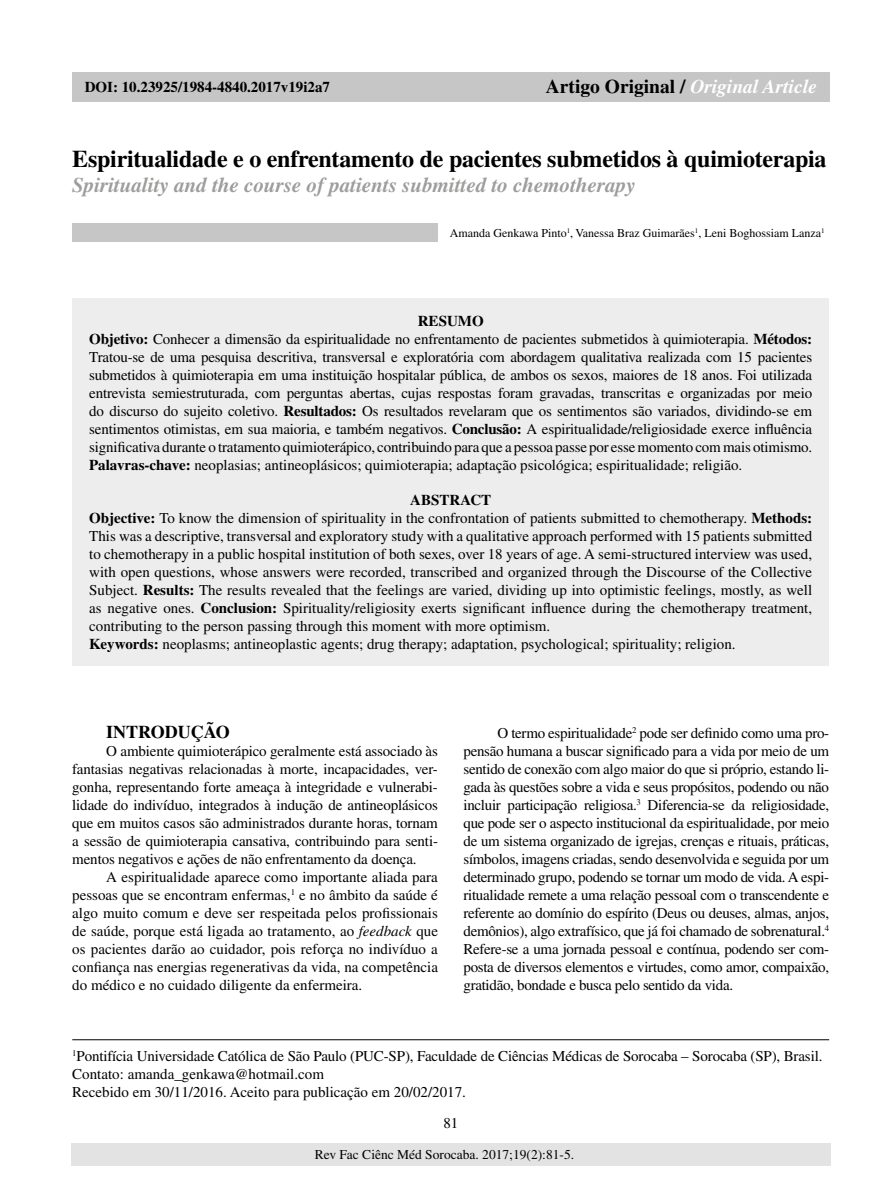
<style>
.page{position:relative;width:893px;height:1191px;background:#fff}
.page>*{position:absolute;margin:0;border:0;box-sizing:border-box;transform-origin:0 0}
.t1{font:700 24px "Times LT Std";letter-spacing:-.01em;color:#000}
.t2{font:italic 700 21px "Times LT Std";color:#9d9d9c}
.t3{font:700 19.5px "Times LT Std";color:#000}
.t4{font:700 18px "Times LT Std";color:#000}
.t5{font:15px/18px "Times LT Std";letter-spacing:-.01em;color:#000}
.t6{font:700 15px "Times LT Std";color:#000}
.t7{font:13.5px "Times LT Std";color:#000}
.t8{font:12px "Times LT Std";color:#000}
.s1{font-style:italic;color:#fff}
.s2{font-weight:700}
.s3{font-style:italic}
</style>
<div class="page">
<div style="left:71px;top:1143px;width:760px;height:23px;background:#e3e3e3"></div>
<div style="left:72px;top:72px;width:757px;height:30px;background:#c6c6c6"></div>
<div style="left:72px;top:223px;width:366px;height:19px;background:#c6c6c6"></div>
<div style="left:72px;top:298px;width:757px;height:367px;background:#ededed"></div>
<hr style="left:72px;top:1039px;width:757px;height:1px;background:#000">
<p class="t6" style="left:85px;top:78px;width:247px">DOI: 10.23925/1984-4840.2017v19i2a7</p>
<h3 class="t3" style="left:546px;top:75px;width:273px">Artigo Original / <span class="s1">Original Article</span></h3>
<h1 class="t1" style="left:72px;top:144px;width:756px">Espiritualidade e o enfrentamento de pacientes submetidos à quimioterapia</h1>
<h2 class="t2" style="left:72px;top:172px;width:565px">Spirituality and the course of patients submitted to chemotherapy</h2>
<p class="t8" style="left:450px;top:226px;width:376px">Amanda Genkawa Pinto<sup>1</sup>, Vanessa Braz Guimarães<sup>1</sup>, Leni Boghossiam Lanza<sup>1</sup></p>
<p class="t5" style="left:89px;top:311px;width:724px;text-indent:328px"><span class="s2">RESUMO<br>Objetivo:</span> Conhecer a dimensão da espiritualidade no enfrentamento de pacientes submetidos à quimioterapia. <span class="s2">Métodos:<br></span>Tratou-se de uma pesquisa descritiva, transversal e exploratória com abordagem qualitativa realizada com 15 pacientes submetidos à quimioterapia em uma instituição hospitalar pública, de ambos os sexos, maiores de 18 anos. Foi utilizada entrevista semiestruturada, com perguntas abertas, cujas respostas foram gravadas, transcritas e organizadas por meio do discurso do sujeito coletivo. <span class="s2">Resultados:</span> Os resultados revelaram que os sentimentos são variados, dividindo-se em sentimentos otimistas, em sua maioria, e também negativos. <span class="s2">Conclusão:</span> A espiritualidade/religiosidade exerce influência significativa durante o tratamento quimioterápico, contribuindo para que a pessoa passe por esse momento com mais otimismo.<br><span class="s2">Palavras-chave:</span> neoplasias; antineoplásicos; quimioterapia; adaptação psicológica; espiritualidade; religião.</p>
<p class="t5" style="left:89px;top:490px;width:724px;text-indent:321px"><span class="s2">ABSTRACT<br>Objective:</span> To know the dimension of spirituality in the confrontation of patients submitted to chemotherapy. <span class="s2">Methods:<br></span>This was a descriptive, transversal and exploratory study with a qualitative approach performed with 15 patients submitted to chemotherapy in a public hospital institution of both sexes, over 18 years of age. A semi-structured interview was used, with open questions, whose answers were recorded, transcribed and organized through the Discourse of the Collective Subject. <span class="s2">Results:</span> The results revealed that the feelings are varied, dividing up into optimistic feelings, mostly, as well as negative ones. <span class="s2">Conclusion:</span> Spirituality/religiosity exerts significant influence during the chemotherapy treatment, contributing to the person passing through this moment with more optimism.<br><span class="s2">Keywords:</span> neoplasms; antineoplastic agents; drug therapy; adaptation, psychological; spirituality; religion.</p>
<p class="t4" style="left:106px;top:721px;width:125px">INTRODUÇÃO</p>
<p class="t5" style="left:72px;top:742px;width:367px;text-align:justify;text-indent:34px">O ambiente quimioterápico geralmente está associado às fantasias negativas relacionadas à morte, incapacidades, ver&shy;gonha, representando forte ameaça à integridade e vulnerabi&shy;lidade do indivíduo, integrados à indução de antineoplásicos que em muitos casos são administrados durante horas, tornam a sessão de quimioterapia cansativa, contribuindo para senti&shy;mentos negativos e ações de não enfrentamento da doença.</p>
<p class="t5" style="left:72px;top:868px;width:367px;text-align:justify;text-indent:34px">A espiritualidade aparece como importante aliada para pessoas que se encontram enfermas,<sup>1</sup> e no âmbito da saúde é algo muito comum e deve ser respeitada pelos profissionais de saúde, porque está ligada ao tratamento, ao <span class="s3">feedback</span> que os pacientes darão ao cuidador, pois reforça no indivíduo a confiança nas energias regenerativas da vida, na competência do médico e no cuidado diligente da enfermeira.</p>
<p class="t5" style="left:463px;top:724px;width:367px;text-align:justify;text-indent:34px">O termo espiritualidade<sup>2</sup> pode ser definido como uma pro&shy;pensão humana a buscar significado para a vida por meio de um sentido de conexão com algo maior do que si próprio, estando li&shy;gada às questões sobre a vida e seus propósitos, podendo ou não incluir participação religiosa.<sup>3</sup> Diferencia-se da religiosidade, que pode ser o aspecto institucional da espiritualidade, por meio de um sistema organizado de igrejas, crenças e rituais, práticas, símbolos, imagens criadas, sendo desenvolvida e seguida por um determinado grupo, podendo se tornar um modo de vida. A espi&shy;ritualidade remete a uma relação pessoal com o transcendente e referente ao domínio do espírito (Deus ou deuses, almas, anjos, demônios), algo extrafísico, que já foi chamado de sobrenatural.<sup>4<br></sup>Refere-se a uma jornada pessoal e contínua, podendo ser com&shy;posta de diversos elementos e virtudes, como amor, compaixão, gratidão, bondade e busca pelo sentido da vida.</p>
<p class="t5" style="left:72px;top:1047px;width:752px"><sup>1</sup>Pontifícia Universidade Católica de São Paulo (PUC-SP), Faculdade de Ciências Médicas de Sorocaba – Sorocaba (SP), Brasil.<br>Contato: amanda_genkawa@hotmail.com<br>Recebido em 30/11/2016. Aceito para publicação em 20/02/2017.</p>
<p class="t5" style="left:443px;top:1114px;width:16px">81</p>
<p class="t7" style="left:315px;top:1147px;width:261px">Rev Fac Ciênc Méd Sorocaba. 2017;19(2):81-5.</p>
</div>
